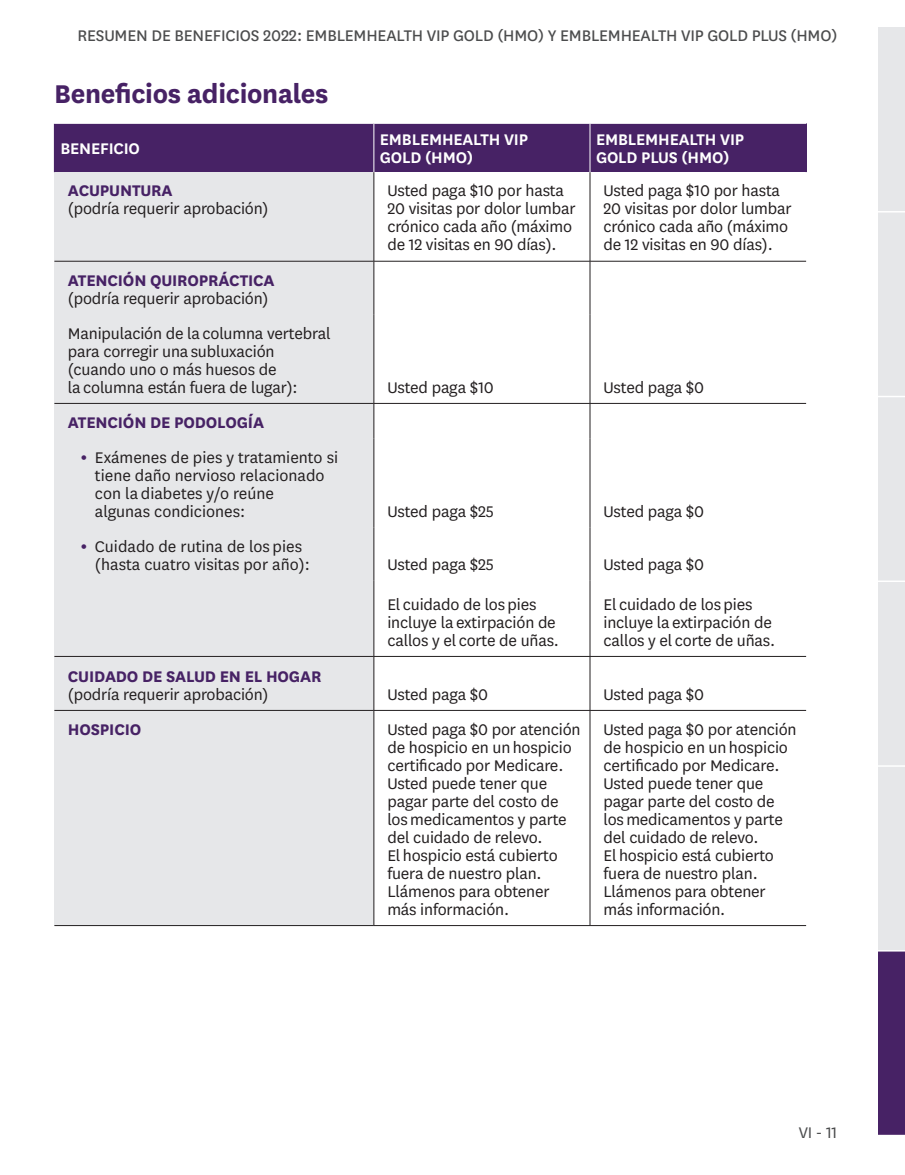
<style>
.page{position:relative;width:905px;height:1175px;background:#fff}
.page>*{position:absolute;margin:0;border:0;box-sizing:border-box;transform-origin:0 0}
.t1{font:700 30px "National";letter-spacing:-.01em;color:#472265}
.t2{font:18px/18px "National";letter-spacing:-.01em;color:#231f20}
.t3{font:18px "National";letter-spacing:-.01em;color:#4b4c4d}
.t4{font:600 18px/18px "National";letter-spacing:-.01em;color:#fff}
.t5{font:700 18px "National";letter-spacing:-.01em;color:#472265}
.t6{font:18px "National";color:#4b4c4d}
.s1{font-weight:700;color:#472265}
.s2{font-family:"Univers";font-stretch:condensed;font-size:15px;color:#472265}
</style>
<div class="page">
<div style="left:878px;top:27px;width:26px;height:185px;background:#e6e7e9"></div>
<div style="left:878px;top:212px;width:26px;height:184px;background:#e6e7e9"></div>
<div style="left:878px;top:396px;width:26px;height:185px;background:#e6e7e9"></div>
<div style="left:878px;top:581px;width:26px;height:185px;background:#e6e7e9"></div>
<div style="left:878px;top:766px;width:26px;height:184px;background:#e6e7e9"></div>
<div style="left:878px;top:950px;width:26px;height:185px;background:#472265"></div>
<svg style="left:878px;top:211px;width:26px;height:1px"></svg>
<svg style="left:878px;top:396px;width:26px;height:1px"></svg>
<hr style="left:878px;top:580px;width:26px;height:2px;background:#fff">
<svg style="left:878px;top:765px;width:26px;height:1px"></svg>
<svg style="left:878px;top:950px;width:26px;height:1px"></svg>
<hr style="left:878px;top:1134px;width:26px;height:2px;background:#fff">
<div style="left:54px;top:123px;width:320px;height:49px;background:#472265"></div>
<div style="left:374px;top:123px;width:216px;height:49px;background:#472265"></div>
<div style="left:590px;top:123px;width:216px;height:49px;background:#472265"></div>
<div style="left:54px;top:172px;width:320px;height:89px;background:#e6e7e9"></div>
<div style="left:54px;top:261px;width:320px;height:53px;background:#e6e7e9"></div>
<div style="left:54px;top:314px;width:320px;height:89px;background:#e6e7e9"></div>
<div style="left:54px;top:403px;width:320px;height:35px;background:#e6e7e9"></div>
<div style="left:54px;top:438px;width:320px;height:89px;background:#e6e7e9"></div>
<div style="left:54px;top:527px;width:320px;height:53px;background:#e6e7e9"></div>
<div style="left:54px;top:580px;width:320px;height:76px;background:#e6e7e9"></div>
<div style="left:54px;top:656px;width:320px;height:54px;background:#e6e7e9"></div>
<div style="left:54px;top:710px;width:320px;height:215px;background:#e6e7e9"></div>
<hr style="left:373px;top:172px;width:1px;height:89px;background:#231f20">
<hr style="left:589px;top:172px;width:1px;height:89px;background:#231f20">
<hr style="left:373px;top:261px;width:1px;height:53px;background:#231f20">
<hr style="left:589px;top:261px;width:1px;height:53px;background:#231f20">
<hr style="left:373px;top:314px;width:1px;height:89px;background:#231f20">
<hr style="left:589px;top:314px;width:1px;height:89px;background:#231f20">
<hr style="left:373px;top:403px;width:1px;height:35px;background:#231f20">
<hr style="left:589px;top:403px;width:1px;height:35px;background:#231f20">
<hr style="left:373px;top:438px;width:1px;height:89px;background:#231f20">
<hr style="left:589px;top:438px;width:1px;height:89px;background:#231f20">
<hr style="left:373px;top:527px;width:1px;height:53px;background:#231f20">
<hr style="left:589px;top:527px;width:1px;height:53px;background:#231f20">
<hr style="left:373px;top:580px;width:1px;height:76px;background:#231f20">
<hr style="left:589px;top:580px;width:1px;height:76px;background:#231f20">
<hr style="left:373px;top:656px;width:1px;height:54px;background:#231f20">
<hr style="left:589px;top:656px;width:1px;height:54px;background:#231f20">
<hr style="left:373px;top:710px;width:1px;height:215px;background:#231f20">
<hr style="left:589px;top:710px;width:1px;height:215px;background:#231f20">
<hr style="left:54px;top:261px;width:320px;height:1px;background:#231f20">
<hr style="left:374px;top:261px;width:216px;height:1px;background:#231f20">
<hr style="left:590px;top:261px;width:216px;height:1px;background:#231f20">
<hr style="left:54px;top:403px;width:320px;height:1px;background:#231f20">
<hr style="left:374px;top:403px;width:216px;height:1px;background:#231f20">
<hr style="left:590px;top:403px;width:216px;height:1px;background:#231f20">
<hr style="left:54px;top:656px;width:320px;height:1px;background:#231f20">
<hr style="left:374px;top:656px;width:216px;height:1px;background:#231f20">
<hr style="left:590px;top:656px;width:216px;height:1px;background:#231f20">
<hr style="left:54px;top:710px;width:320px;height:1px;background:#231f20">
<hr style="left:374px;top:710px;width:216px;height:1px;background:#231f20">
<hr style="left:590px;top:710px;width:216px;height:1px;background:#231f20">
<hr style="left:54px;top:925px;width:320px;height:1px;background:#231f20">
<hr style="left:374px;top:925px;width:216px;height:1px;background:#231f20">
<hr style="left:590px;top:925px;width:216px;height:1px;background:#231f20">
<hr style="left:54px;top:123px;width:320px;height:1px;background:#fff">
<hr style="left:374px;top:123px;width:216px;height:1px;background:#fff">
<hr style="left:373px;top:124px;width:1px;height:48px;background:#fff">
<hr style="left:590px;top:123px;width:216px;height:1px;background:#fff">
<hr style="left:589px;top:124px;width:1px;height:48px;background:#fff">
<p class="t3" style="left:77px;top:24px;width:761px">RESUMEN DE BENEFICIOS 2022: EMBLEMHEALTH VIP GOLD (HMO) Y EMBLEMHEALTH VIP GOLD PLUS (HMO)</p>
<h2 class="t1" style="left:54px;top:73px;width:276px">Beneficios adicionales</h2>
<p class="t4" style="left:60px;top:139px;width:81px">BENEFICIO</p>
<p class="t4" style="left:380px;top:130px;width:150px">EMBLEMHEALTH VIP<br>GOLD (HMO)</p>
<p class="t4" style="left:596px;top:130px;width:150px">EMBLEMHEALTH VIP<br>GOLD PLUS (HMO)</p>
<p class="t2" style="left:68px;top:181px;width:202px"><span class="s1">ACUPUNTURA<br></span>(podría requerir aprobación)</p>
<p class="t2" style="left:387px;top:181px;width:190px">Usted paga $10 por hasta<br>20 visitas por dolor lumbar crónico cada año (máximo de 12 visitas en 90 días).</p>
<p class="t2" style="left:603px;top:181px;width:190px">Usted paga $10 por hasta<br>20 visitas por dolor lumbar crónico cada año (máximo de 12 visitas en 90 días).</p>
<p class="t2" style="left:68px;top:270px;width:208px"><span class="s1">ATENCIÓN QUIROPRÁCTICA </span>(podría requerir aprobación)</p>
<p class="t2" style="left:68px;top:323px;width:264px">Manipulación de la columna vertebral para corregir una subluxación (cuando uno o más huesos de<br>la columna están fuera de lugar):</p>
<p class="t2" style="left:387px;top:377px;width:108px">Usted paga $10</p>
<p class="t2" style="left:603px;top:377px;width:102px">Usted paga $0</p>
<p class="t5" style="left:68px;top:409px;width:198px">ATENCIÓN DE PODOLOGÍA</p>
<p class="t2" style="left:95px;top:447px;width:245px;text-indent:-14px"><span class="s2">•</span> Exámenes de pies y tratamiento si tiene daño nervioso relacionado con la diabetes y/o reúne<br>algunas condiciones:</p>
<p class="t2" style="left:95px;top:536px;width:216px;text-indent:-14px"><span class="s2">•</span> Cuidado de rutina de los pies (hasta cuatro visitas por año):</p>
<p class="t2" style="left:68px;top:666px;width:255px"><span class="s1">CUIDADO DE SALUD EN EL HOGAR </span>(podría requerir aprobación)</p>
<p class="t2" style="left:387px;top:501px;width:108px">Usted paga $25</p>
<p class="t2" style="left:603px;top:501px;width:102px">Usted paga $0</p>
<p class="t2" style="left:387px;top:554px;width:108px">Usted paga $25</p>
<p class="t2" style="left:387px;top:594px;width:173px">El cuidado de los pies incluye la extirpación de callos y el corte de uñas.</p>
<p class="t2" style="left:603px;top:554px;width:102px">Usted paga $0</p>
<p class="t2" style="left:603px;top:594px;width:173px">El cuidado de los pies incluye la extirpación de callos y el corte de uñas.</p>
<p class="t2" style="left:387px;top:684px;width:102px">Usted paga $0</p>
<p class="t2" style="left:603px;top:684px;width:102px">Usted paga $0</p>
<p class="t5" style="left:68px;top:716px;width:75px">HOSPICIO</p>
<p class="t2" style="left:387px;top:719px;width:195px">Usted paga $0 por atención de hospicio en un hospicio certificado por Medicare.<br>Usted puede tener que pagar parte del costo de los medicamentos y parte del cuidado de relevo.<br>El hospicio está cubierto fuera de nuestro plan.<br>Llámenos para obtener más información.</p>
<p class="t2" style="left:603px;top:719px;width:195px">Usted paga $0 por atención de hospicio en un hospicio certificado por Medicare.<br>Usted puede tener que pagar parte del costo de los medicamentos y parte del cuidado de relevo.<br>El hospicio está cubierto fuera de nuestro plan.<br>Llámenos para obtener más información.</p>
<p class="t6" style="left:798px;top:1121px;width:40px">VI - 11</p>
</div>
